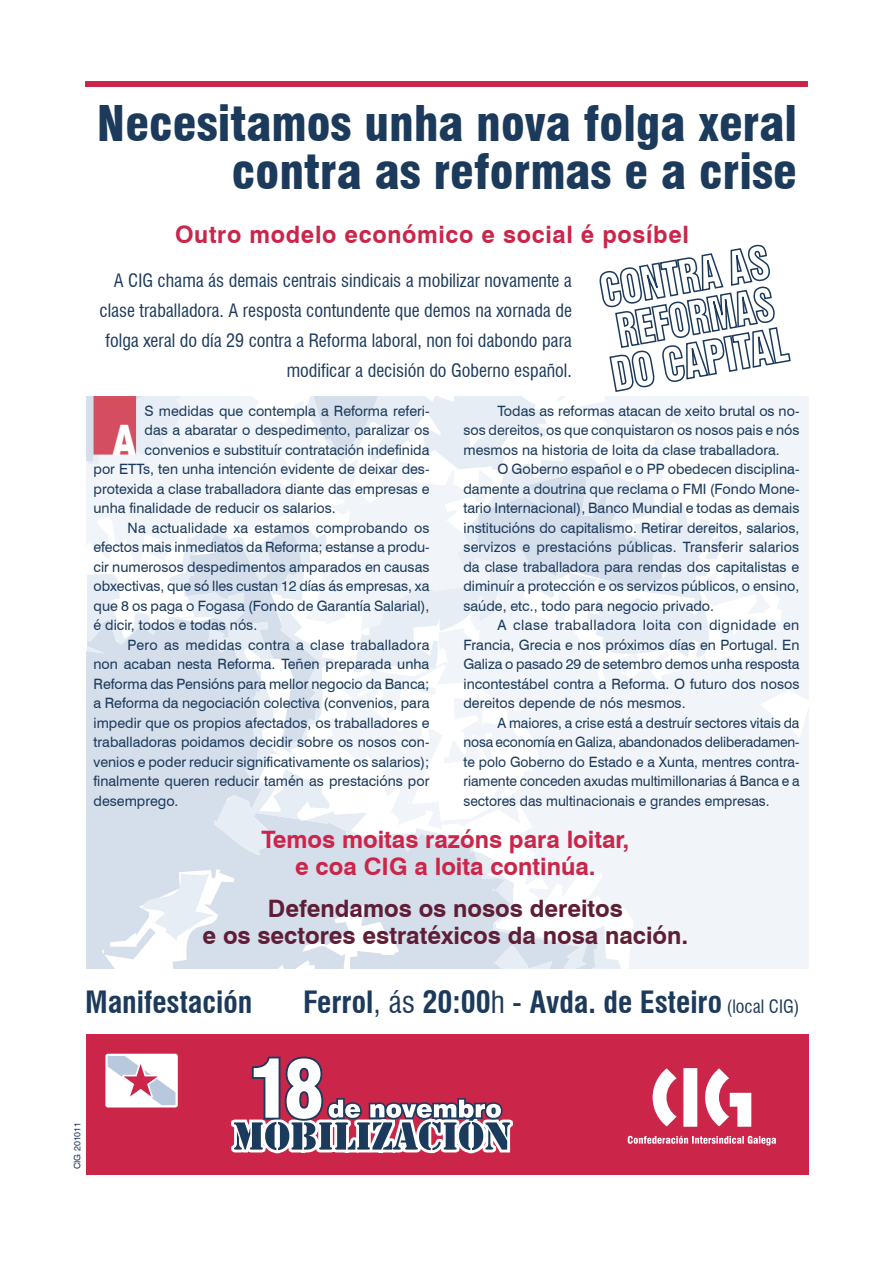
<style>
.page{position:relative;width:893px;height:1263px;background:#fff}
.page>*{position:absolute;margin:0;border:0;box-sizing:border-box;transform-origin:0 0}
.t1{font:900 condensed 48px/48px "Swiss 721 BT";color:#1c3a5b;text-align:right}
.t2{font:900 42px "Swiss 721 BT";color:#fff;scale:.75 1}
.t3{font:700 condensed 30px "Swiss 721 BT";color:#1c3a5b}
.t4{font:700 24px/27px "Swiss 721 BT";color:#5f1e36;text-align:center}
.t5{font:700 24px/27px "Swiss 721 BT";color:#cb254a;text-align:center}
.t6{font:700 24px "Swiss 721 BT";letter-spacing:.03em;color:#cb254a}
.t7{font:condensed 18px/30px "Swiss 721 BT";color:#1c3a5b;text-align:right}
.t8{font:14.25px/19.5px "Swiss 721 BT";color:#1c3a5b;text-align:justify}
.t9{font:9px "Swiss 721 BT";color:#1c3a5b}
.s1{font-weight:400}
.s2{font-weight:400;font-size:18px}
</style>
<div class="page">
<div style="left:86px;top:1035px;width:723px;height:140px;background:#cb254a"></div>
<svg style="left:653px;top:1068px;width:98px;height:59px"></svg>
<svg style="left:628px;top:1136px;width:148px;height:9px"></svg>
<div style="left:105px;top:1054px;width:73px;height:53px;border:5px solid #fff"></div>
<svg style="left:108px;top:1056px;width:68px;height:49px;background:#e5d8e1"></svg>
<svg style="left:741px;top:396px;width:68px;height:572px;fill:#f1f5f9"></svg>
<svg style="left:86px;top:396px;width:651px;height:572px"></svg>
<div style="left:94px;top:396px;width:42px;height:58px;background:#d44e5f"></div>
<svg style="left:231px;top:1056px;width:283px;height:97px"></svg>
<div style="left:85px;top:81px;width:723px;height:6px;background:#cb254a"></div>
<svg style="left:599px;top:244px;width:192px;height:148px"></svg>
<h1 class="t1" style="left:97px;top:100px;width:702px">Necesitamos unha nova folga xeral contra as reformas e a crise</h1>
<h3 class="t6" style="left:175px;top:220px;width:515px">Outro modelo económico e social é posíbel</h3>
<p class="t7" style="left:99px;top:265px;width:474px">A CIG chama ás demais centrais sindicais a mobilizar novamente a clase traballadora. A resposta contundente que demos na xornada de folga xeral do día 29 contra a Reforma laboral, non foi dabondo para modificar a decisión do Goberno español.</p>
<p class="t8" style="left:145px;top:401px;width:286px">S medidas que contempla a Reforma referi-</p>
<p class="t8" style="left:145px;top:420px;width:286px">das a abaratar o despedimento, paralizar os</p>
<p class="t8" style="left:145px;top:440px;width:286px">convenios e substituír contratación indefinida</p>
<p class="t8" style="left:94px;top:459px;width:337px">por ETTs, ten unha intención evidente de deixar des-</p>
<p class="t8" style="left:94px;top:479px;width:337px">protexida a clase traballadora diante das empresas e</p>
<p class="t8" style="left:94px;top:498px;width:244px">unha finalidade de reducir os salarios.</p>
<p class="t8" style="left:128px;top:518px;width:303px">Na actualidade xa estamos comprobando os</p>
<p class="t8" style="left:94px;top:537px;width:337px">efectos mais inmediatos da Reforma; estanse a produ-</p>
<p class="t8" style="left:94px;top:557px;width:337px">cir numerosos despedimentos amparados en causas</p>
<p class="t8" style="left:94px;top:576px;width:337px">obxectivas, que só lles custan 12 días ás empresas, xa</p>
<p class="t8" style="left:94px;top:596px;width:337px">que 8 os paga o Fogasa (Fondo de Garantía Salarial),</p>
<p class="t8" style="left:94px;top:615px;width:165px">é dicir, todos e todas nós.</p>
<p class="t8" style="left:128px;top:635px;width:303px">Pero as medidas contra a clase traballadora</p>
<p class="t8" style="left:94px;top:654px;width:337px">non acaban nesta Reforma. Teñen preparada unha</p>
<p class="t8" style="left:94px;top:674px;width:337px">Reforma das Pensións para mellor negocio da Banca;</p>
<p class="t8" style="left:94px;top:693px;width:337px">a Reforma da negociación colectiva (convenios, para</p>
<p class="t8" style="left:94px;top:713px;width:337px">impedir que os propios afectados, os traballadores e</p>
<p class="t8" style="left:94px;top:732px;width:337px">traballadoras poidamos decidir sobre os nosos con-</p>
<p class="t8" style="left:94px;top:752px;width:337px">venios e poder reducir significativamente os salarios);</p>
<p class="t8" style="left:94px;top:771px;width:337px">finalmente queren reducir tamén as prestacións por</p>
<p class="t8" style="left:94px;top:791px;width:87px">desemprego.</p>
<h2 class="t2" style="left:113px;top:414px;width:32px">A</h2>
<p class="t8" style="left:463px;top:401px;width:337px;text-indent:34px">Todas as reformas atacan de xeito brutal os no&shy;sos dereitos, os que conquistaron os nosos pais e nós mesmos na historia de loita da clase traballadora.</p>
<p class="t8" style="left:463px;top:459px;width:337px;text-indent:34px">O Goberno español e o PP obedecen disciplina&shy;damente a doutrina que reclama o FMI (Fondo Mone&shy;tario Internacional), Banco Mundial e todas as demais institucións do capitalismo. Retirar dereitos, salarios, servizos e prestacións públicas. Transferir salarios da clase traballadora para rendas dos capitalistas e diminuír a protección e os servizos públicos, o ensino, saúde, etc., todo para negocio privado.</p>
<p class="t8" style="left:463px;top:615px;width:338px;text-indent:34px">A clase traballadora loita con dignidade en Francia, Grecia e nos próximos días en Portugal. En Galiza o pasado 29 de setembro demos unha resposta incontestábel contra a Reforma. O futuro dos nosos dereitos depende de nós mesmos.</p>
<p class="t8" style="left:463px;top:713px;width:337px;text-indent:34px">A maiores, a crise está a destruír sectores vitais da nosa economía en Galiza, abandonados deliberadamen&shy;te polo Goberno do Estado e a Xunta, mentres contra&shy;riamente conceden axudas multimillonarias á Banca e a sectores das multinacionais e grandes empresas.</p>
<h3 class="t5" style="left:261px;top:825px;width:369px">Temos moitas razóns para loitar, e coa CIG a loita continúa.</h3>
<h3 class="t4" style="left:202px;top:894px;width:487px">Defendamos os nosos dereitos<br>e os sectores estratéxicos da nosa nación.</h3>
<h3 class="t3" style="left:85px;top:984px;width:169px">Manifestación</h3>
<h3 class="t3" style="left:303px;top:984px;width:498px">Ferrol<span class="s1">, ás</span> 20:00<span class="s1">h -</span> Avda. de Esteiro <span class="s2">(local CIG)</span></h3>
<p class="t9" style="left:72px;top:1169px;width:49px;rotate:-90deg">CIG 201011</p>
</div>
